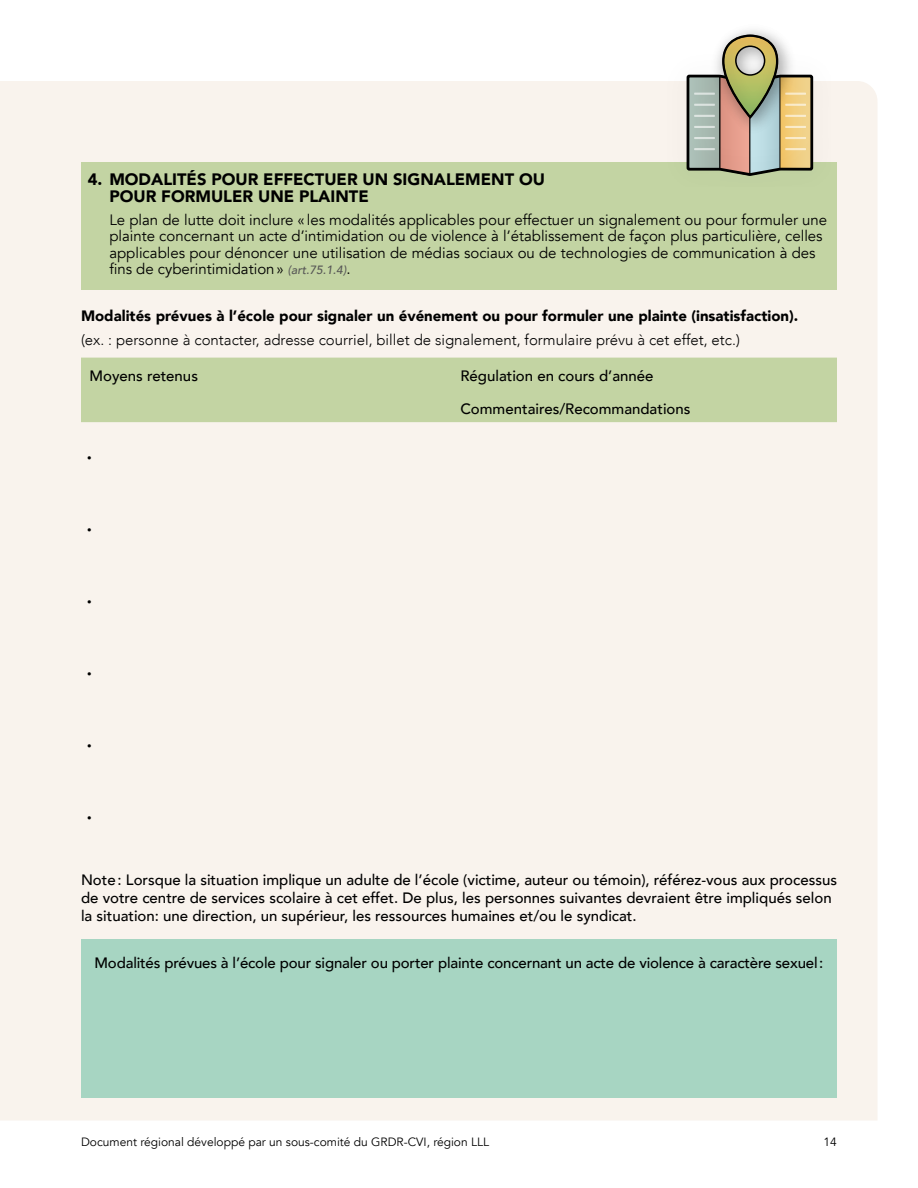
<style>
.page{position:relative;width:918px;height:1188px;background:#fff}
.page>*{position:absolute;margin:0;border:0;box-sizing:border-box;transform-origin:0 0}
.t1{font:900 16.5px/16.5px "Avenir";color:#000}
.t2{font:500 15px/18px "Avenir";color:#000}
.t3{font:15px/16.5px "Avenir";color:#000}
.t4{font:300 15px "Avenir";color:#000}
.t5{font:900 15px "Avenir";color:#000}
.t6{font:12px "Avenir";color:#000}
.t7{font:500 9px "Avenir";color:#000}
.s1{font-weight:500;font-style:italic;font-size:12px;color:#575756}
</style>
<div class="page">
<div style="left:0;top:81px;width:877px;height:1039px;background:#f9f3ed"></div>
<div style="left:81px;top:162px;width:756px;height:127px;background:#c3d4a3"></div>
<div style="left:81px;top:358px;width:756px;height:64px;background:#c3d4a3"></div>
<div style="left:667px;top:81px;width:163px;height:81px;background:#f7f1eb"></div>
<svg style="left:685px;top:33px;width:130px;height:143px"></svg>
<div style="left:81px;top:940px;width:756px;height:158px;background:#a7d5c2"></div>
<p class="t1" style="left:109px;top:171px;width:437px;text-indent:-22px">4. MODALITÉS POUR EFFECTUER UN SIGNALEMENT OU<br>POUR FORMULER UNE PLAINTE</p>
<p class="t3" style="left:109px;top:212px;width:719px">Le plan de lutte doit inclure « les modalités applicables pour effectuer un signalement ou pour formuler une plainte concernant un acte d’intimidation ou de violence à l’établissement de façon plus particulière, celles applicables pour dénoncer une utilisation de médias sociaux ou de technologies de communication à des fins de cyberintimidation» <span class="s1">(art.75.1.4)</span>.</p>
<p class="t5" style="left:81px;top:303px;width:719px">Modalités prévues à l’école pour signaler un événement ou pour formuler une plainte (insatisfaction).</p>
<p class="t4" style="left:81px;top:331px;width:660px">(ex. : personne à contacter, adresse courriel, billet de signalement, formulaire prévu à cet effet, etc.)</p>
<p class="t2" style="left:90px;top:366px;width:110px">Moyens retenus</p>
<p class="t2" style="left:460px;top:359px;width:232px;line-height:32.2px">Régulation en cours d’année<br>Commentaires/Recommandations</p>
<p class="t7" style="left:87px;top:450px;width:6px">•</p>
<p class="t7" style="left:87px;top:522px;width:6px">•</p>
<p class="t7" style="left:87px;top:594px;width:6px">•</p>
<p class="t7" style="left:87px;top:666px;width:6px">•</p>
<p class="t7" style="left:87px;top:738px;width:6px">•</p>
<p class="t7" style="left:87px;top:810px;width:6px">•</p>
<p class="t2" style="left:81px;top:870px;width:758px">Note: Lorsque la situation implique un adulte de l’école (victime, auteur ou témoin), référez-vous aux processus de votre centre de services scolaire à cet effet. De plus, les personnes suivantes devraient être impliqués selon la situation: une direction, un supérieur, les ressources humaines et/ou le syndicat.</p>
<p class="t2" style="left:94px;top:953px;width:730px">Modalités prévues à l’école pour signaler ou porter plainte concernant un acte de violence à caractère sexuel:</p>
<p class="t6" style="left:81px;top:1135px;width:410px">Document régional développé par un sous-comité du GRDR-CVI, région LLL</p>
<p class="t6" style="left:824px;top:1135px;width:15px">14</p>
</div>
